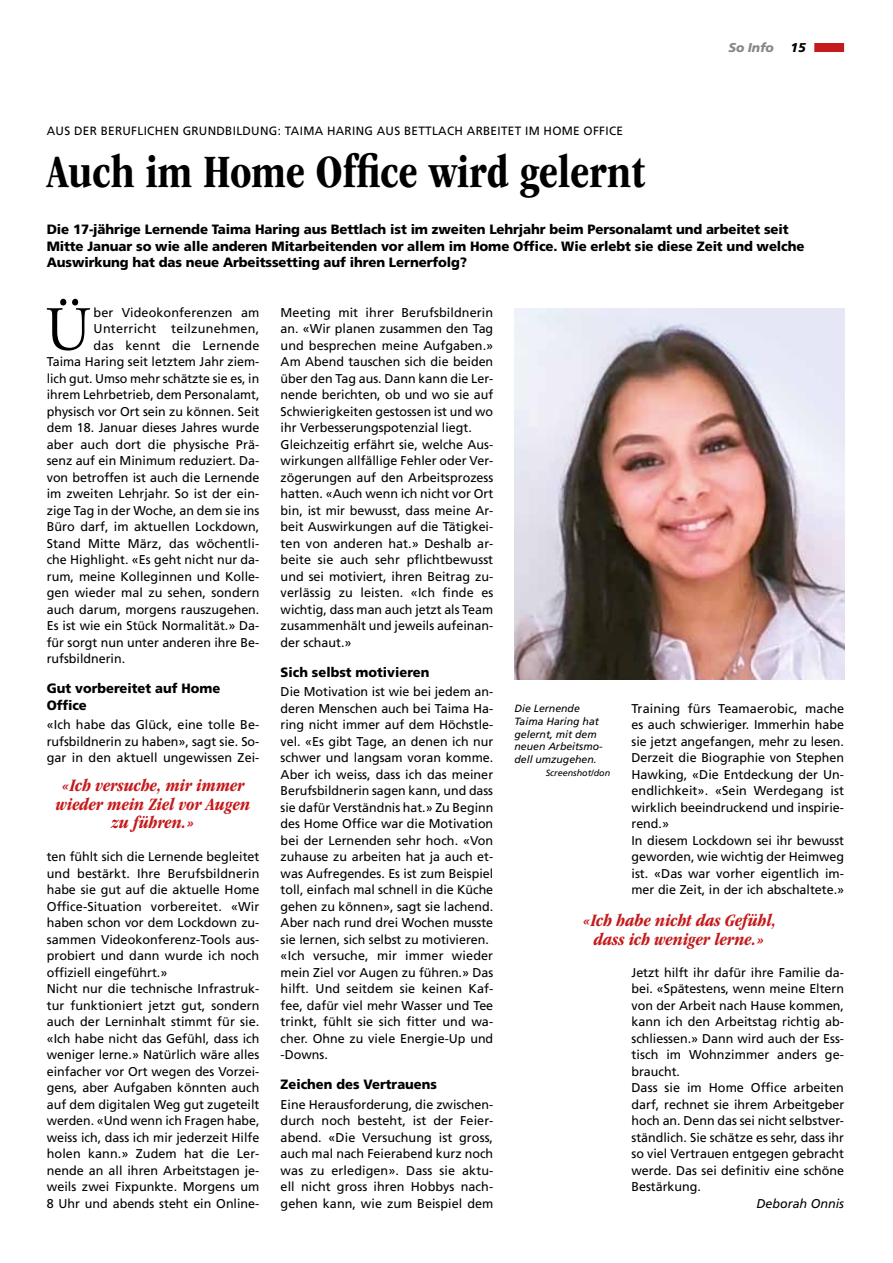
<style>
.page{position:relative;width:893px;height:1263px;background:#fff}
.page>*{position:absolute;margin:0;border:0;box-sizing:border-box;transform-origin:0 0}
.t1{font:62.55px "Adobe Garamond Pro";color:#000}
.t2{font:700 condensed 48px "ITC Garamond Std";color:#000}
.t3{font:italic 700 condensed 18px/18.8px "ITC Garamond Std";color:#c51a1b;text-align:center}
.t4{font:900 13.5px/16.5px "Frutiger LT Com";letter-spacing:-.01em;color:#000}
.t5{font:900 13.5px/16.5px "Frutiger LT Com";letter-spacing:-.01em;color:#000;scale:.96 1}
.t6{font:12.75px/16.5px "Frutiger LT Com";color:#000}
.t7{font:12.75px "Frutiger LT Com";letter-spacing:.02em;color:#000}
.t8{font:italic 12.75px "Frutiger LT Com";color:#000}
.t9{font:italic 900 12.75px "Frutiger LT Com";letter-spacing:-.01em;color:#878787}
.t10{font:italic 900 12.75px "Frutiger LT Com";color:#000}
.t11{font:12px "Frutiger LT Com";letter-spacing:.025em;color:#000}
.t12{font:italic 10.5px/12.8px "Frutiger LT Com";color:#000}
.t13{font:italic 9px "Frutiger LT Com";color:#000}
</style>
<div class="page">
<div style="left:814px;top:43px;width:30px;height:9px;background:#c51a1b"></div>
<img style="left:514px;top:308px;width:330px;height:372px">
<p class="t9" style="left:728px;top:40px;width:47px">So Info</p>
<p class="t10" style="left:791px;top:40px;width:17px">15</p>
<p class="t11" style="left:47px;top:124px;width:578px">AUS DER BERUFLICHEN GRUNDBILDUNG: TAIMA HARING AUS BETTLACH ARBEITET IM HOME OFFICE</p>
<h2 class="t2" style="left:47px;top:145px;width:600px">Auch im Home Office wird gelernt</h2>
<p class="t4" style="left:47px;top:221px;width:759px">Die 17-jährige Lernende Taima Haring aus Bettlach ist im zweiten Lehrjahr beim Personalamt und arbeitet seit<br>Mitte Januar so wie alle anderen Mitarbeitenden vor allem im Home Office. Wie erlebt sie diese Zeit und welche<br>Auswirkung hat das neue Arbeitssetting auf ihren Lernerfolg?</p>
<h1 class="t1" style="left:45px;top:292px;width:47px">Ü</h1>
<p class="t6" style="left:94px;top:304px;width:167px">ber Videokonferenzen am</p>
<p class="t6" style="left:281px;top:304px;width:214px">Meeting mit ihrer Berufsbildnerin an. «Wir planen zusammen den Tag und besprechen meine Aufgaben.» Am Abend tauschen sich die beiden über den Tag aus. Dann kann die Ler&shy;nende berichten, ob und wo sie auf Schwierigkeiten gestossen ist und wo ihr Verbesserungspotenzial liegt.<br>Gleichzeitig erfährt sie, welche Aus&shy;wirkungen allfällige Fehler oder Ver&shy;zögerungen auf den Arbeitsprozess hatten. «Auch wenn ich nicht vor Ort bin, ist mir bewusst, dass meine Ar&shy;beit Auswirkungen auf die Tätigkei&shy;ten von anderen hat.» Deshalb ar&shy;beite sie auch sehr pflichtbewusst und sei motiviert, ihren Beitrag zu&shy;verlässig zu leisten. «Ich finde es wichtig, dass man auch jetzt als Team zusammenhält und jeweils aufeinan&shy;der schaut.»</p>
<p class="t5" style="left:281px;top:663px;width:157px">Sich selbst motivieren</p>
<p class="t6" style="left:281px;top:683px;width:214px">Die Motivation ist wie bei jedem an&shy;deren Menschen auch bei Taima Ha&shy;ring nicht immer auf dem Höchstle&shy;vel. «Es gibt Tage, an denen ich nur schwer und langsam voran komme.<br>Aber ich weiss, dass ich das meiner Berufsbildnerin sagen kann, und dass sie dafür Verständnis hat.» Zu Beginn des Home Office war die Motivation bei der Lernenden sehr hoch. «Von zuhause zu arbeiten hat ja auch et&shy;was Aufregendes. Es ist zum Beispiel toll, einfach mal schnell in die Küche gehen zu können», sagt sie lachend.<br>Aber nach rund drei Wochen musste sie lernen, sich selbst zu motivieren. «Ich versuche, mir immer wieder mein Ziel vor Augen zu führen.» Das hilft. Und seitdem sie keinen Kaf&shy;fee, dafür viel mehr Wasser und Tee trinkt, fühlt sie sich fitter und wa&shy;cher. Ohne zu viele Energie-Up und -Downs.</p>
<p class="t5" style="left:281px;top:1076px;width:164px">Zeichen des Vertrauens</p>
<p class="t6" style="left:281px;top:1096px;width:214px;text-align:justify">Eine Herausforderung, die zwischen&shy;durch noch besteht, ist der Feier&shy;abend. «Die Versuchung ist gross, auch mal nach Feierabend kurz noch was zu erledigen». Dass sie aktu&shy;ell nicht gross ihren Hobbys nach&shy;gehen kann, wie zum Beispiel dem</p>
<p class="t7" style="left:94px;top:321px;width:167px">Unterricht teilzunehmen,</p>
<p class="t6" style="left:94px;top:337px;width:167px">das kennt die Lernende</p>
<p class="t6" style="left:47px;top:353px;width:214px">Taima Haring seit letztem Jahr ziem-</p>
<p class="t6" style="left:47px;top:370px;width:214px">lich gut. Umso mehr schätzte sie es, in</p>
<p class="t6" style="left:47px;top:386px;width:214px">ihrem Lehrbetrieb, dem Personalamt,</p>
<p class="t6" style="left:47px;top:403px;width:214px">physisch vor Ort sein zu können. Seit</p>
<p class="t6" style="left:47px;top:419px;width:214px">dem 18. Januar dieses Jahres wurde</p>
<p class="t6" style="left:47px;top:436px;width:214px">aber auch dort die physische Prä-</p>
<p class="t6" style="left:47px;top:452px;width:214px">senz auf ein Minimum reduziert. Da-</p>
<p class="t6" style="left:47px;top:469px;width:214px">von betroffen ist auch die Lernende</p>
<p class="t6" style="left:47px;top:485px;width:214px">im zweiten Lehrjahr. So ist der ein-</p>
<p class="t6" style="left:47px;top:502px;width:214px">zige Tag in der Woche, an dem sie ins</p>
<p class="t6" style="left:47px;top:518px;width:214px">Büro darf, im aktuellen Lockdown,</p>
<p class="t6" style="left:47px;top:535px;width:214px">Stand Mitte März, das wöchentli-</p>
<p class="t6" style="left:47px;top:551px;width:214px">che Highlight. «Es geht nicht nur da-</p>
<p class="t6" style="left:47px;top:568px;width:214px">rum, meine Kolleginnen und Kolle-</p>
<p class="t6" style="left:47px;top:584px;width:214px">gen wieder mal zu sehen, sondern</p>
<p class="t6" style="left:47px;top:601px;width:214px">auch darum, morgens rauszugehen.</p>
<p class="t6" style="left:47px;top:617px;width:214px">Es ist wie ein Stück Normalität.» Da-</p>
<p class="t6" style="left:47px;top:634px;width:214px">für sorgt nun unter anderen ihre Be-</p>
<p class="t6" style="left:47px;top:650px;width:80px">rufsbildnerin.</p>
<p class="t5" style="left:47px;top:680px;width:182px">Gut vorbereitet auf Home<br>Office</p>
<p class="t6" style="left:47px;top:716px;width:214px;text-align:justify">«Ich habe das Glück, eine tolle Be&shy;rufsbildnerin zu haben», sagt sie. So&shy;gar in den aktuell ungewissen Zei-</p>
<p class="t6" style="left:631px;top:700px;width:214px">Training fürs Teamaerobic, mache es auch schwieriger. Immerhin habe sie jetzt angefangen, mehr zu lesen.<br>Derzeit die Biographie von Stephen Hawking, «Die Entdeckung der Un&shy;endlichkeit». «Sein Werdegang ist wirklich beeindruckend und inspirie&shy;rend.»<br>In diesem Lockdown sei ihr bewusst geworden, wie wichtig der Heimweg ist. «Das war vorher eigentlich im&shy;mer die Zeit, in der ich abschaltete.»</p>
<p class="t12" style="left:514px;top:702px;width:90px">Die Lernende<br>Taima Haring hat gelernt, mit dem neuen Arbeitsmo&shy;dell umzugehen.</p>
<p class="t13" style="left:546px;top:767px;width:66px">Screenshot/don</p>
<h3 class="t3" style="left:56px;top:776px;width:196px">«Ich versuche, mir immer wieder mein Ziel vor Augen zu führen.»</h3>
<p class="t6" style="left:47px;top:848px;width:214px">ten fühlt sich die Lernende begleitet und bestärkt. Ihre Berufsbildnerin habe sie gut auf die aktuelle Home Office-Situation vorbereitet. «Wir haben schon vor dem Lockdown zu&shy;sammen Videokonferenz-Tools aus&shy;probiert und dann wurde ich noch offiziell eingeführt.»<br>Nicht nur die technische Infrastruk&shy;tur funktioniert jetzt gut, sondern auch der Lerninhalt stimmt für sie. «Ich habe nicht das Gefühl, dass ich weniger lerne.» Natürlich wäre alles einfacher vor Ort wegen des Vorzei&shy;gens, aber Aufgaben könnten auch auf dem digitalen Weg gut zugeteilt werden. «Und wenn ich Fragen habe, weiss ich, dass ich mir jederzeit Hilfe holen kann.» Zudem hat die Ler&shy;nende an all ihren Arbeitstagen je&shy;weils zwei Fixpunkte. Morgens um 8 Uhr und abends steht ein Online-</p>
<h3 class="t3" style="left:582px;top:911px;width:195px">«Ich habe nicht das Gefühl, dass ich weniger lerne.»</h3>
<p class="t6" style="left:631px;top:964px;width:214px">Jetzt hilft ihr dafür ihre Familie da&shy;bei. «Spätestens, wenn meine Eltern von der Arbeit nach Hause kommen, kann ich den Arbeitstag richtig ab&shy;schliessen.» Dann wird auch der Ess&shy;tisch im Wohnzimmer anders ge&shy;braucht.<br>Dass sie im Home Office arbeiten darf, rechnet sie ihrem Arbeitgeber hoch an. Denn das sei nicht selbstver&shy;ständlich. Sie schätze es sehr, dass ihr so viel Vertrauen entgegen gebracht werde. Das sei definitiv eine schöne<br>Bestärkung.</p>
<p class="t8" style="left:757px;top:1196px;width:89px">Deborah Onnis</p>
</div>
